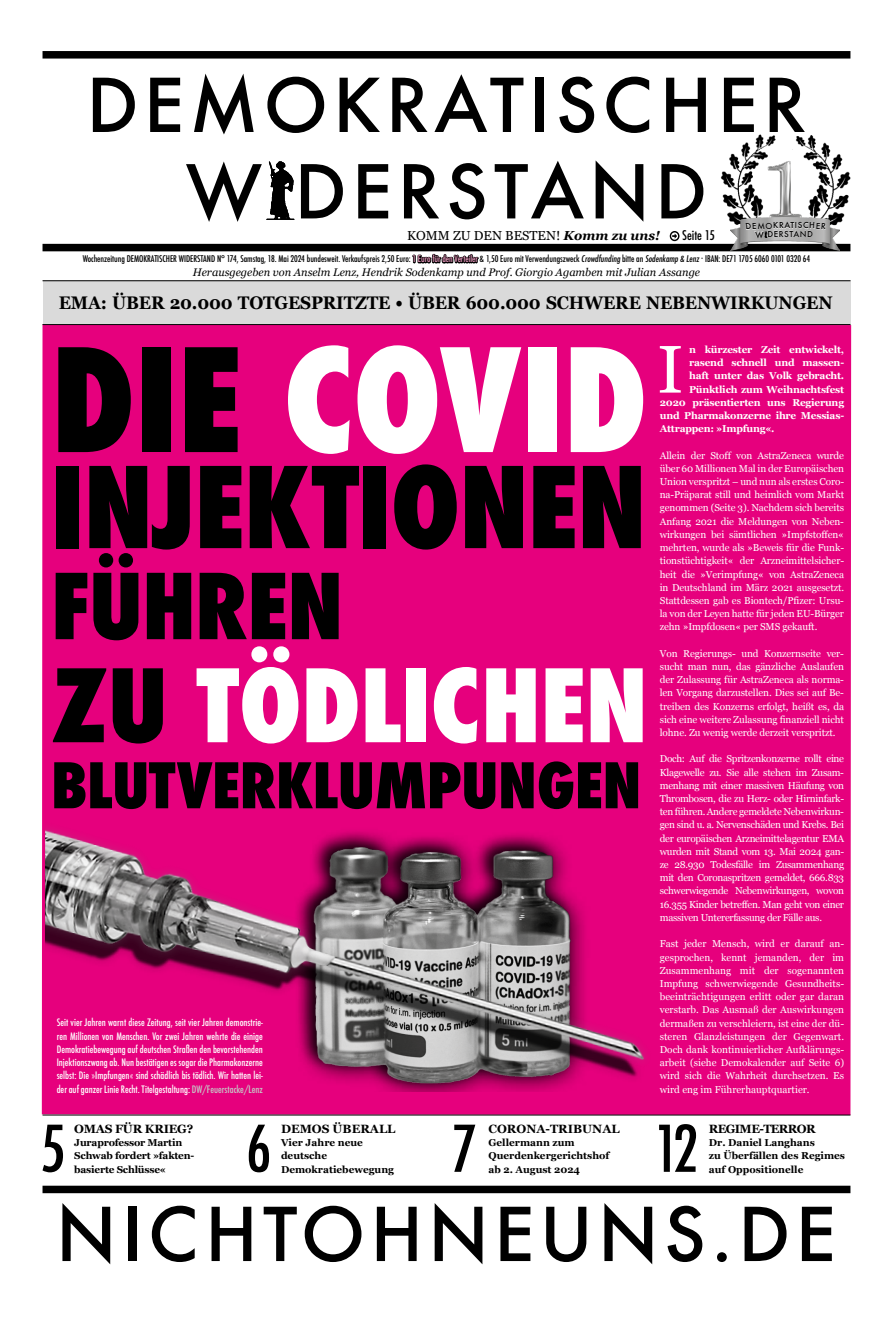
<style>
.page{position:relative;width:893px;height:1333px;background:#fff}
.page>*{position:absolute;margin:0;border:0;box-sizing:border-box;transform-origin:0 0}
.t1{font:800 condensed 139px "Futura";letter-spacing:-.005em;color:#fff}
.t2{font:800 condensed 109px "Futura";letter-spacing:-.01em;color:#000}
.t3{font:800 condensed 98px "Futura";letter-spacing:-.005em;color:#fff}
.t4{font:800 condensed 88px "Futura";letter-spacing:-.01em;color:#000}
.t5{font:500 72px/86.4px "Futura";letter-spacing:.07em;color:#000;text-align:center}
.t6{font:67.2px "Georgia";color:#fff}
.t7{font:500 condensed 62.5px "Futura";color:#000}
.t8{font:800 condensed 61px "Futura";letter-spacing:-.01em;color:#000}
.t9{font:700 18.2px "Georgia";letter-spacing:-.01em;color:#000;scale:.93 1}
.t10{font:13px "Georgia";color:#000}
.t11{font:500 condensed 13px "Futura";color:#000}
.t12{font:700 12px "Georgia";color:#000}
.t13{font:700 12px "Georgia";letter-spacing:-.02em;color:#000}
.t14{font:700 12px "Georgia";letter-spacing:-.05em;color:#000}
.t15{font:italic 11px "Georgia";color:#000}
.t16{font:10px/13.2px "Georgia";letter-spacing:-.01em;color:#fff;text-align:justify}
.t17{font:500 condensed 10px/13.2px "Futura";color:#fff;text-align:justify}
.t18{font:700 10px "Georgia";letter-spacing:-.02em;color:#fff}
.t19{font:700 10px/13.2px "Georgia";color:#000}
.t20{font:700 10px/13.2px "Georgia";letter-spacing:-.02em;color:#000}
.t21{font:500 condensed 9px "Futura";letter-spacing:-.005em;color:#000}
.t22{font:500 8px "Futura";color:#000}
.t23{font:500 7.9px "Futura";color:#000}
.s1{font-size:10px}
.s2{font-size:8px}
.s3{font-size:7.9px}
.s4{font-weight:700;font-style:italic}
.s5{color:#000}
.s6{color:#c6c6c6}
</style>
<div class="page">
<div style="left:43px;top:51px;width:807px;height:8px;background:#000"></div>
<div style="left:43px;top:244px;width:807px;height:7px;background:#000"></div>
<img style="left:267px;top:161px;width:26px;height:58px">
<div style="left:42px;top:324px;width:809px;height:790px;background:#e6007d"></div>
<div style="left:43px;top:280px;width:807px;height:44px;background:#dadada"></div>
<hr style="left:43px;top:280px;width:807px;height:1px;background:#000">
<hr style="left:43px;top:324px;width:807px;height:1px;background:#000">
<img style="left:720px;top:134px;width:131px;height:98px">
<img style="left:730px;top:217px;width:109px;height:33px">
<div style="left:745px;top:222px;width:81px;height:8px;background:#fff;opacity:.75"></div>
<div style="left:755px;top:230px;width:58px;height:9px;background:#fff;opacity:.75"></div>
<svg style="left:670px;top:231px;width:9px;height:10px"></svg>
<div style="left:43px;top:1185px;width:807px;height:8px;background:#000"></div>
<img style="left:249px;top:1084px;width:402px;height:7px">
<img style="left:45px;top:783px;width:626px;height:301px">
<hr style="left:43px;top:1114px;width:807px;height:1px;background:#000">
<h3 class="t5" style="left:86px;top:61px;width:722px">DEMOKRATISCHER<br>W DERSTAND</h3>
<p class="t21" style="left:83px;top:253px;width:729px">Wochenzeitung DEMOKRATISCHER WIDERSTAND N° 174, Samstag, 18. Mai 2024 bundesweit. Verkaufspreis 2,50 Euro: 1 Euro für den Verteiler &amp; 1,50 Euro mit Verwendungszweck Crowdfunding bitte an Sodenkamp &amp; Lenz<span class="s1">·</span> IBAN: DE71 1705 6060 0101 0320 64</p>
<p class="t15" style="left:193px;top:264px;width:509px">Herausgegeben von Anselm Lenz, Hendrik Sodenkamp und Prof. Giorgio Agamben mit Julian Assange</p>
<h3 class="t9" style="left:59px;top:289px;width:833px">EMA: ÜBER 20.000 TOTGESPRITZTE • ÜBER 600.000 SCHWERE NEBENWIRKUNGEN</h3>
<p class="t23" style="left:746px;top:220px;width:82px">DEMO<span class="s2">KRATISC</span>HER</p>
<p class="t22" style="left:755px;top:229px;width:59px"><span class="s3">W D</span>ERSTAN<span class="s3">D</span></p>
<h3 class="t10" style="left:407px;top:226px;width:254px">KOMM ZU DEN BESTEN! <span class="s4">Komm zu uns!</span></h3>
<h3 class="t11" style="left:682px;top:226px;width:34px">Seite 15</h3>
<h1 class="t1" style="left:51px;top:306px;width:598px"><span class="s5">DIE</span> COVID</h1>
<h2 class="t2" style="left:51px;top:433px;width:597px">INJEKTIONEN</h2>
<h3 class="t4" style="left:51px;top:546px;width:294px">FÜHREN</h3>
<h3 class="t3" style="left:51px;top:639px;width:598px"><span class="s5">ZU</span> TÖDLICHEN</h3>
<h3 class="t8" style="left:51px;top:744px;width:592px">BLUTVERKLUMPUNGEN</h3>
<p class="t17" style="left:57px;top:1016px;width:208px">Seit vier Jahren warnt diese Zeitung, seit vier Jahren demonstrie&shy;ren Millionen von Menschen. Vor zwei Jahren wehrte die einige Demokratiebewegung auf deutschen Straßen den bevorstehenden Injektionszwang ab. Nun bestätigen es sogar die Pharmakonzerne selbst: Die »Impfungen« sind schädlich bis tödlich. Wir hatten lei&shy;der auf ganzer Linie Recht. Titelgestaltung: <span class="s6">DW/Feuerstacke/Lenz</span></p>
<h3 class="t7" style="left:40px;top:1108px;width:27px">5</h3>
<p class="t13" style="left:74px;top:1119px;width:120px">OMAS FÜR KRIEG?</p>
<p class="t20" style="left:74px;top:1135px;width:122px">Juraprofessor Martin<br>Schwab fordert »fakten-</p>
<p class="t20" style="left:74px;top:1161px;width:93px">basierte Schlüsse«</p>
<h3 class="t7" style="left:246px;top:1108px;width:27px">6</h3>
<p class="t12" style="left:281px;top:1119px;width:116px">DEMOS ÜBERALL</p>
<p class="t19" style="left:281px;top:1135px;width:115px">Vier Jahre neue deutsche<br>Demokratiebewegung</p>
<h3 class="t7" style="left:451px;top:1108px;width:27px">7</h3>
<p class="t12" style="left:488px;top:1119px;width:133px">CORONA-TRIBUNAL</p>
<p class="t19" style="left:488px;top:1135px;width:122px">Gellermann zum<br>Querdenkergerichtshof ab 2. August 2024</p>
<h3 class="t6" style="left:657px;top:320px;width:28px">I</h3>
<p class="t18" style="left:689px;top:342px;width:156px">n kürzester Zeit entwickelt,</p>
<p class="t18" style="left:689px;top:355px;width:156px">rasend schnell und massen-</p>
<p class="t18" style="left:689px;top:368px;width:156px">haft unter das Volk gebracht.</p>
<p class="t18" style="left:689px;top:381px;width:156px">Pünktlich zum Weihnachtsfest</p>
<p class="t18" style="left:660px;top:395px;width:186px">2020 präsentierten uns Regierung</p>
<p class="t18" style="left:660px;top:408px;width:186px">und Pharmakonzerne ihre Messias-</p>
<p class="t18" style="left:660px;top:421px;width:116px">Attrappen: »Impfung«.</p>
<p class="t16" style="left:660px;top:448px;width:186px">Allein der Stoff von AstraZeneca wurde über 60 Millionen Mal in der Europäischen Union verspritzt – und nun als erstes Coro&shy;na-Präparat still und heimlich vom Markt genommen (Seite 3). Nachdem sich bereits Anfang 2021 die Meldungen von Neben&shy;wirkungen bei sämtlichen »Impfstoffen« mehrten, wurde als »Beweis für die Funk&shy;tionstüchtigkeit« der Arzneimittelsicher&shy;heit die »Verimpfung« von AstraZeneca in Deutschland im März 2021 ausgesetzt.<br>Stattdessen gab es Biontech/Pfizer: Ursu&shy;la von der Leyen hatte für jeden EU-Bürger zehn »Impfdosen« per SMS gekauft.</p>
<p class="t16" style="left:660px;top:646px;width:186px">Von Regierungs- und Konzernseite ver&shy;sucht man nun, das gänzliche Auslaufen der Zulassung für AstraZeneca als norma&shy;len Vorgang darzustellen. Dies sei auf Be&shy;treiben des Konzerns erfolgt, heißt es, da sich eine weitere Zulassung finanziell nicht lohne. Zu wenig werde derzeit verspritzt.</p>
<p class="t16" style="left:660px;top:752px;width:186px">Doch: Auf die Spritzenkonzerne rollt eine Klagewelle zu. Sie alle stehen im Zusam&shy;menhang mit einer massiven Häufung von Thrombosen, die zu Herz- oder Hirninfark&shy;ten führen. Andere gemeldete Nebenwirkun&shy;gen sind u. a. Nervenschäden und Krebs. Bei der europäischen Arzneimittelagentur EMA wurden mit Stand vom 13. Mai 2024 gan&shy;ze 28.930 Todesfälle im Zusammenhang mit den Coronaspritzen gemeldet, 666.833 schwerwiegende Nebenwirkungen, wovon 16.355 Kinder betreffen. Man geht von einer massiven Untererfassung der Fälle aus.</p>
<p class="t16" style="left:660px;top:936px;width:186px">Fast jeder Mensch, wird er darauf an&shy;gesprochen, kennt jemanden, der im Zusammenhang mit der sogenannten Impfung schwerwiegende Gesundheits&shy;beeinträchtigungen erlitt oder gar daran verstarb. Das Ausmaß der Auswirkungen dermaßen zu verschleiern, ist eine der dü&shy;steren Glanzleistungen der Gegenwart.<br>Doch dank kontinuierlicher Aufklärungs&shy;arbeit (siehe Demokalender auf Seite 6) wird sich die Wahrheit durchsetzen. Es wird eng im Führerhauptquartier.</p>
<h3 class="t7" style="left:653px;top:1108px;width:46px">12</h3>
<p class="t14" style="left:709px;top:1119px;width:108px">REGIME-TERROR</p>
<p class="t19" style="left:709px;top:1135px;width:138px">Dr. Daniel Langhans<br>zu Überfällen des Regimes</p>
<p class="t19" style="left:709px;top:1161px;width:96px">auf Oppositionelle</p>
<h3 class="t5" style="left:56px;top:1190px;width:782px">NICHTOHNEUNS.DE</h3>
</div>
